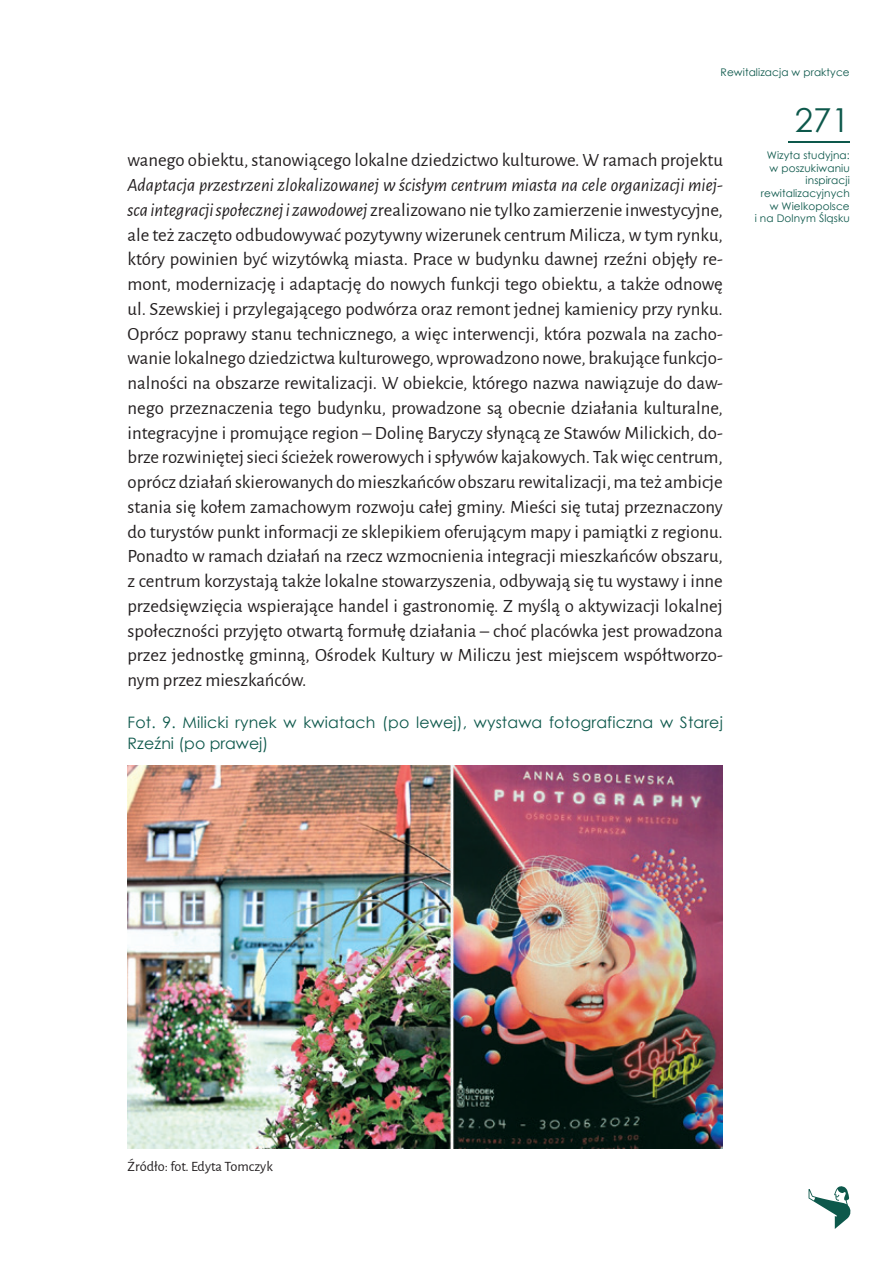
<style>
.page{position:relative;width:893px;height:1263px;background:#fff}
.page>*{position:absolute;margin:0;border:0;box-sizing:border-box;transform-origin:0 0}
.t1{font:33px "Century Gothic";color:#0d584b}
.BODY_txt_12_5_16_5_2{font:18.75px/24.8px "Alegreya Sans";color:#231f20;text-align:justify}
.RYS{font:15.75px/21px "Century Gothic";letter-spacing:.01em;color:#0d584b}
.zrodlo_1mm{font:14.25px "Alegreya Sans";color:#231f20}
.t2{font:10.5px/12.6px "Century Gothic";letter-spacing:.01em;color:#0d584b;text-align:right}
.s1{font-style:italic}
</style>
<div class="page">
<hr style="left:788px;top:142px;width:62px;height:1px;background:#0d584b">
<svg style="left:809px;top:1186px;width:41px;height:43px"></svg>
<img style="left:128px;top:765px;width:595px;height:383px">
<p class="t2" style="left:720px;top:66px;width:131px">Rewitalizacja w praktyce</p>
<p class="BODY_txt_12_5_16_5_2" style="left:128px;top:147px;width:597px">wanego obiektu, stanowiącego lokalne dziedzictwo kulturowe. W ramach projektu <span class="s1">Adaptacja przestrzeni zlokalizowanej w ścisłym centrum miasta na cele organizacji miej&shy;sca integracji społecznej i zawodowej</span> zrealizowano nie tylko zamierzenie inwestycyjne, ale też zaczęto odbudowywać pozytywny wizerunek centrum Milicza, w tym rynku, który powinien być wizytówką miasta. Prace w budynku dawnej rzeźni objęły re&shy;mont, modernizację i adaptację do nowych funkcji tego obiektu, a także odnowę ul. Szewskiej i przylegającego podwórza oraz remont jednej kamienicy przy rynku.<br>Oprócz poprawy stanu technicznego, a więc interwencji, która pozwala na zacho&shy;wanie lokalnego dziedzictwa kulturowego, wprowadzono nowe, brakujące funkcjo&shy;nalności na obszarze rewitalizacji. W obiekcie, którego nazwa nawiązuje do daw&shy;nego przeznaczenia tego budynku, prowadzone są obecnie działania kulturalne, integracyjne i promujące region – Dolinę Baryczy słynącą ze Stawów Milickich, do&shy;brze rozwiniętej sieci ścieżek rowerowych i spływów kajakowych. Tak więc centrum, oprócz działań skierowanych do mieszkańców obszaru rewitalizacji, ma też ambicje stania się kołem zamachowym rozwoju całej gminy. Mieści się tutaj przeznaczony do turystów punkt informacji ze sklepikiem oferującym mapy i pamiątki z regionu.<br>Ponadto w ramach działań na rzecz wzmocnienia integracji mieszkańców obszaru, z centrum korzystają także lokalne stowarzyszenia, odbywają się tu wystawy i inne przedsięwzięcia wspierające handel i gastronomię. Z myślą o aktywizacji lokalnej społeczności przyjęto otwartą formułę działania – choć placówka jest prowadzona przez jednostkę gminną, Ośrodek Kultury w Miliczu jest miejscem współtworzo&shy;nym przez mieszkańców.</p>
<p class="RYS" style="left:128px;top:712px;width:597px">Fot. 9. Milicki rynek w kwiatach (po lewej), wystawa fotograficzna w Starej<br>Rzeźni (po prawej)</p>
<h1 class="t1" style="left:795px;top:97px;width:56px">271</h1>
<p class="t2" style="left:755px;top:149px;width:97px">Wizyta studyjna:<br>w poszukiwaniu inspiracji rewitalizacyjnych w Wielkopolsce<br>i na Dolnym Śląsku</p>
<p class="zrodlo_1mm" style="left:128px;top:1156px;width:147px">Źródło: fot. Edyta Tomczyk</p>
</div>
